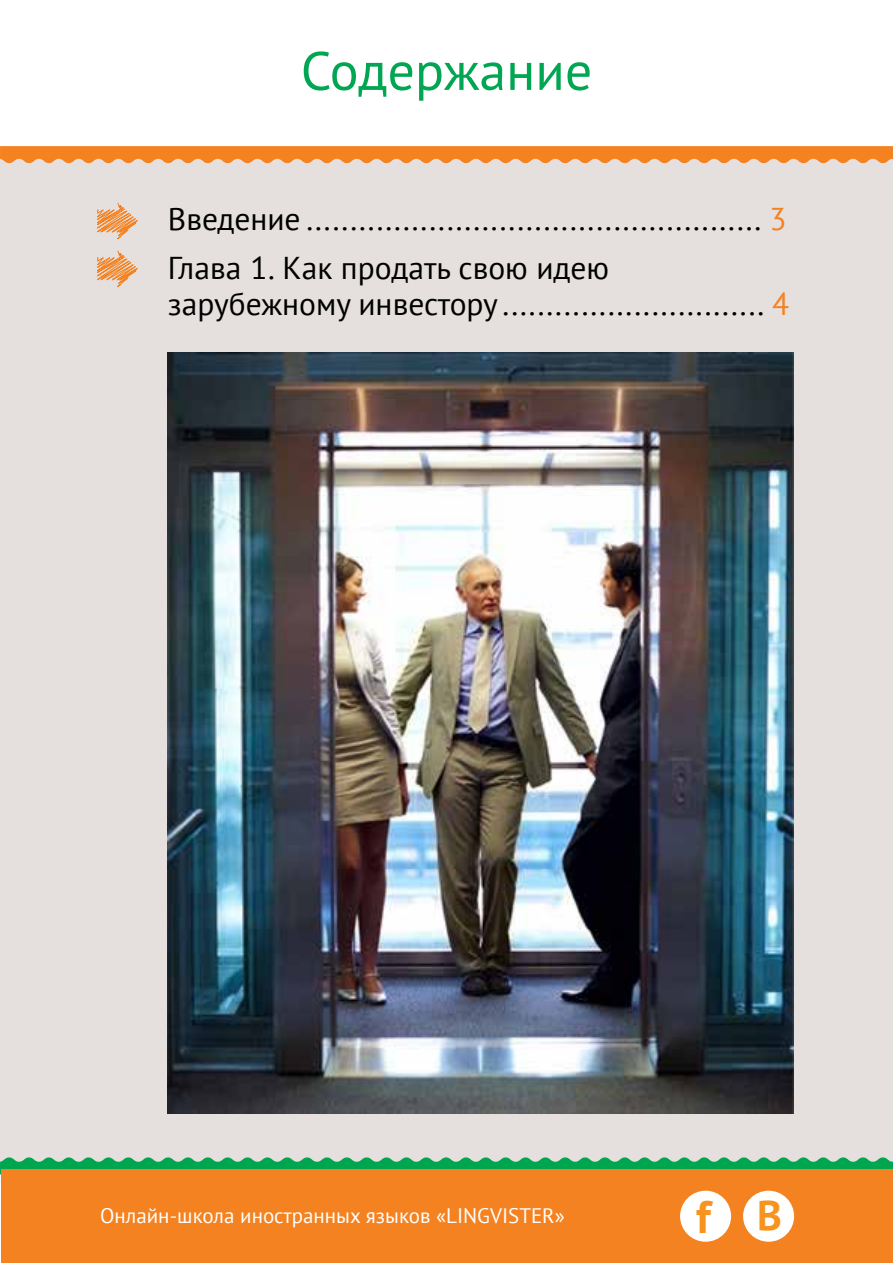
<style>
.page{position:relative;width:893px;height:1263px;background:#fff}
.page>*{position:absolute;margin:0;border:0;box-sizing:border-box;transform-origin:0 0}
.t1{font:54px "PT Sans";color:#00a651}
.t2{font:700 45.9px "PT Sans";color:#f7941e}
.t3{font:31.5px/48.8px "PT Sans";color:#000}
.t4{font:21px "PT Sans";color:#fff}
.s1{color:#f58220}
.s2{font-size:42px}
</style>
<div class="page">
<div style="left:0;top:157px;width:893px;height:1015px;background:#e5e0de"></div>
<svg style="left:0;top:1157px;width:893px;height:17px"></svg>
<div style="left:1px;top:1169px;width:892px;height:94px;background:#f58220"></div>
<svg style="left:0;top:146px;width:893px;height:17px;background:#f38d38"></svg>
<div style="left:680px;top:1191px;width:51px;height:51px;background:#fff;border-radius:50%"></div>
<div style="left:743px;top:1191px;width:51px;height:51px;background:#fff;border-radius:50%"></div>
<svg style="left:97px;top:203px;width:41px;height:36px"></svg>
<svg style="left:97px;top:251px;width:41px;height:36px"></svg>
<img style="left:168px;top:353px;width:625px;height:760px">
<h1 class="t1" style="left:301px;top:36px;width:293px">Содержание</h1>
<p class="t3" style="left:168px;top:194px;width:621px">Введение .................................................... <span class="s1">3<br></span>Глава 1. Как продать свою идею</p>
<p class="t3" style="left:168px;top:279px;width:624px">зарубежному инвестору .............................. <span class="s1">4</span></p>
<p class="t4" style="left:100px;top:1202px;width:466px">Онлайн-школа иностранных языков «LINGVISTER»</p>
<h2 class="t2" style="left:696px;top:1186px;width:87px">f <span class="s2">B</span></h2>
</div>
